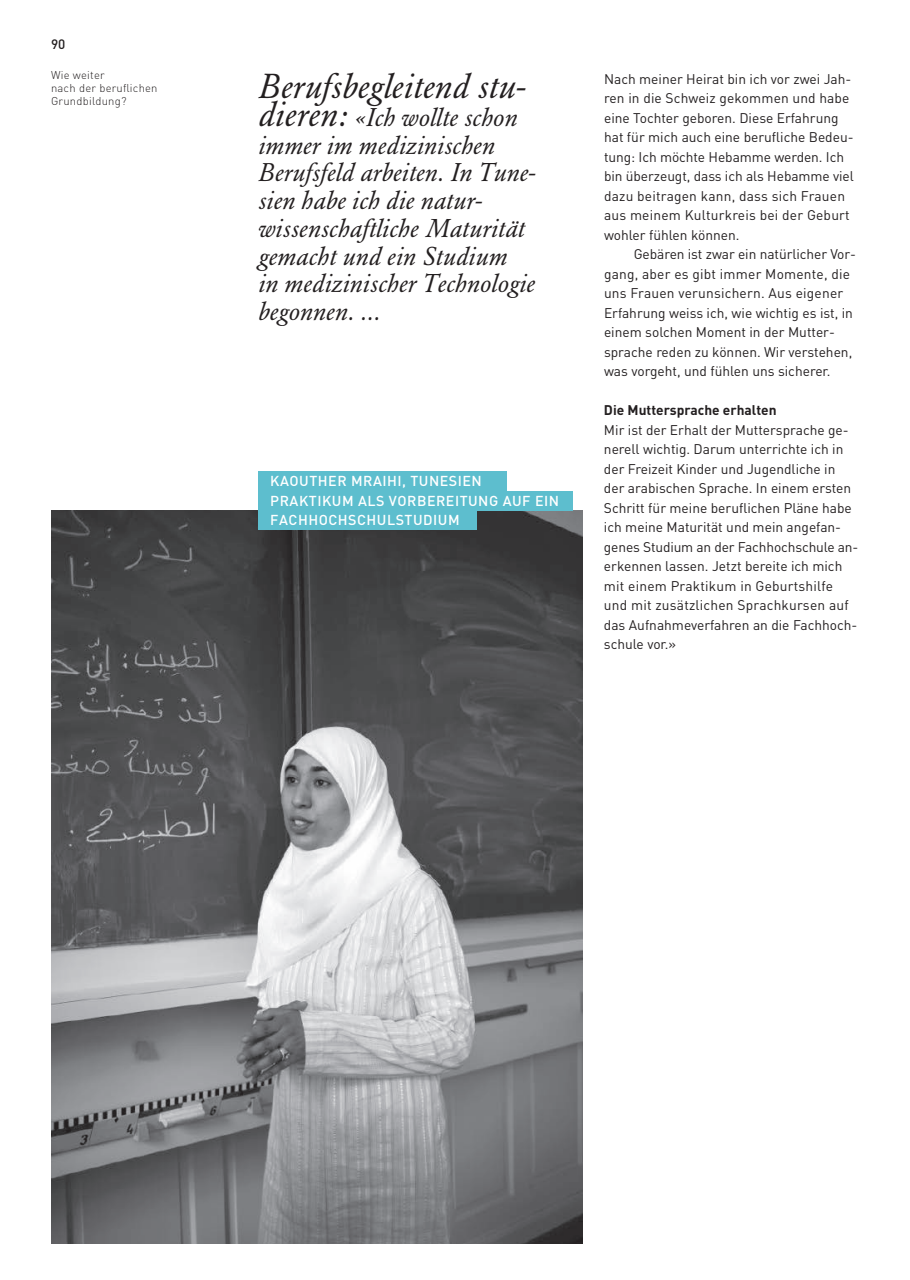
<style>
.page{position:relative;width:910px;height:1280px;background:#fff}
.page>*{position:absolute;margin:0;border:0;box-sizing:border-box;transform-origin:0 0}
.t1{font:italic 34.5px "Garamond BE";letter-spacing:.01em;color:#231f20}
.t2{font:italic 25.5px/27.8px "Garamond BE";letter-spacing:.01em;color:#231f20}
.t3{font:500 14.25px/19.5px "DIN";letter-spacing:.035em;color:#fff}
.t4{font:13.95px/19.5px "DIN";color:#231f20}
.t5{font:700 13.95px "DIN";color:#231f20}
.t6{font:500 13.5px "DIN";color:#231f20}
.t7{font:300 11.25px/12.8px "DIN";letter-spacing:.02em;color:#231f20}
.s1{font-size:34.5px}
</style>
<div class="page">
<img style="left:51px;top:510px;width:532px;height:734px">
<div style="left:258px;top:471px;width:249px;height:20px;background:#5dbece"></div>
<div style="left:258px;top:491px;width:315px;height:19px;background:#5dbece"></div>
<div style="left:258px;top:510px;width:218px;height:20px;background:#5dbece"></div>
<p class="t6" style="left:51px;top:36px;width:16px">90</p>
<p class="t7" style="left:51px;top:69px;width:108px">Wie weiter<br>nach der beruflichen<br>Grundbildung?</p>
<h1 class="t1" style="left:258px;top:66px;width:269px">Berufsbegleitend stu-</h1>
<h2 class="t2" style="left:258px;top:103px;width:279px"><span class="s1">dieren:</span> «Ich wollte schon immer im medizinischen<br>Berufsfeld arbeiten. In Tune&shy;sien habe ich die natur&shy;wissenschaftliche Maturität gemacht und ein Studium<br>in medizinischer Technologie begonnen. ...</h2>
<p class="t3" style="left:270px;top:471px;width:290px">KAOUTHER MRAIHI, TUNESIEN<br>PRAKTIKUM ALS VORBEREITUNG AUF EIN<br>FACHHOCHSCHULSTUDIUM</p>
<p class="t4" style="left:604px;top:69px;width:251px">Nach meiner Heirat bin ich vor zwei Jah&shy;ren in die Schweiz gekommen und habe eine Tochter geboren. Diese Erfahrung hat für mich auch eine berufliche Bedeu&shy;tung: Ich möchte Hebamme werden. Ich bin überzeugt, dass ich als Hebamme viel dazu beitragen kann, dass sich Frauen aus meinem Kulturkreis bei der Geburt wohler fühlen können.</p>
<p class="t4" style="left:604px;top:244px;width:254px;text-indent:30px">Gebären ist zwar ein natürlicher Vor&shy;gang, aber es gibt immer Momente, die uns Frauen verunsichern. Aus eigener Erfahrung weiss ich, wie wichtig es ist, in einem solchen Moment in der Mutter&shy;sprache reden zu können. Wir verstehen, was vorgeht, und fühlen uns sicherer.</p>
<p class="t5" style="left:604px;top:401px;width:174px">Die Muttersprache erhalten</p>
<p class="t4" style="left:604px;top:420px;width:256px">Mir ist der Erhalt der Muttersprache ge&shy;nerell wichtig. Darum unterrichte ich in der Freizeit Kinder und Jugendliche in der arabischen Sprache. In einem ersten Schritt für meine beruflichen Pläne habe ich meine Maturität und mein angefan&shy;genes Studium an der Fachhochschule an&shy;erkennen lassen. Jetzt bereite ich mich mit einem Praktikum in Geburtshilfe und mit zusätzlichen Sprachkursen auf das Aufnahmeverfahren an die Fachhoch&shy;schule vor.»</p>
</div>
